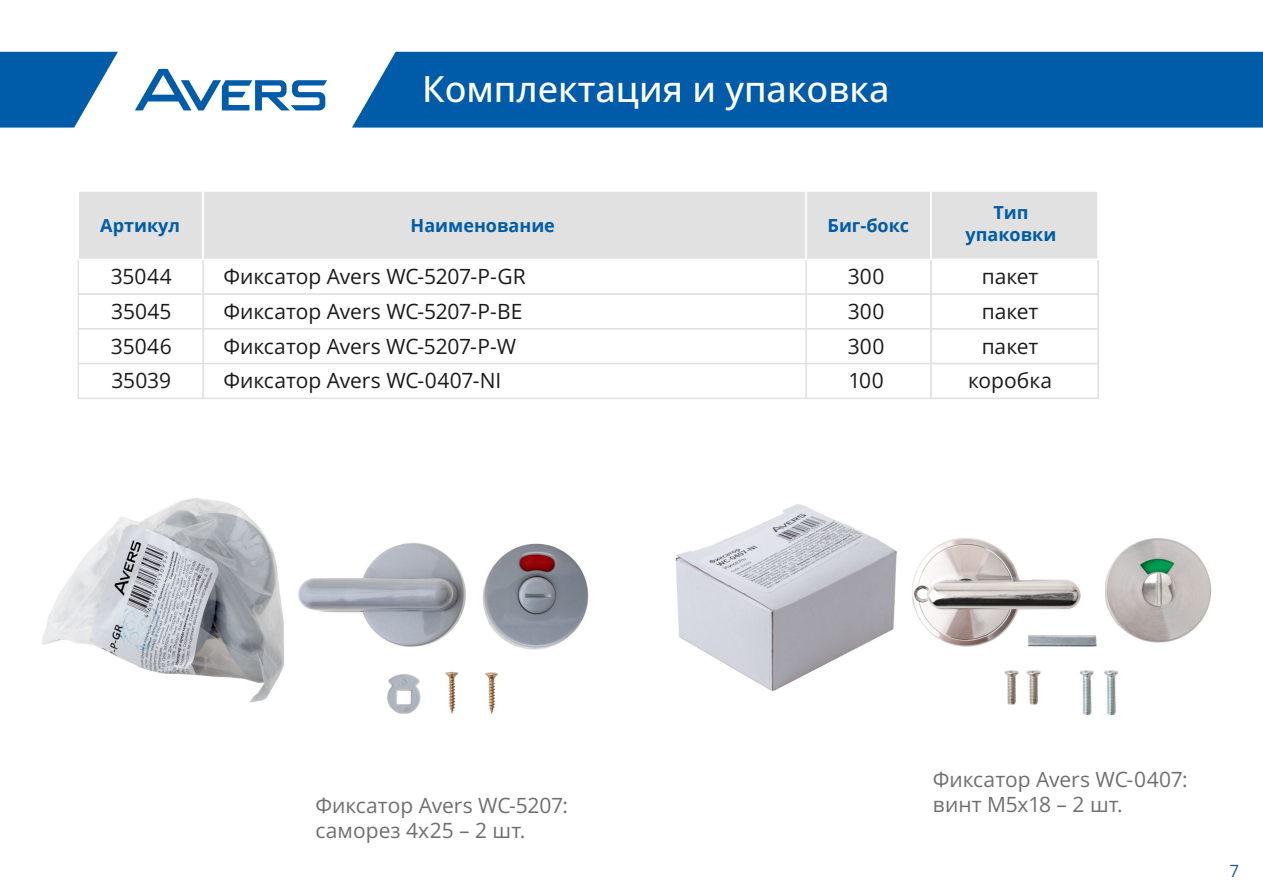
<style>
.page{position:relative;width:1263px;height:893px;background:#fff}
.page>*{position:absolute;margin:0;border:0;box-sizing:border-box;transform-origin:0 0}
.t1{font:500 36px "Open Sans";color:#fff}
.t2{font:21px "Open Sans";color:#1a1a1a}
.t3{font:21px/25.2px "Open Sans";color:#706f6f}
.t4{font:700 18px/21.6px "Open Sans";color:#005ca8;text-align:center}
.t5{font:16.95px "Open Sans";color:#1b5da4}
</style>
<div class="page">
<svg style="left:0;top:52px;width:118px;height:76px"></svg>
<svg style="left:135px;top:69px;width:192px;height:41px"></svg>
<div style="left:352px;top:52px;width:911px;height:76px;background:#005ca8"></div>
<div style="left:78px;top:259px;width:126px;height:36px;background:#fff;border:1px solid #e1e1e1"></div>
<div style="left:930px;top:259px;width:169px;height:36px;background:#fff;border:2px solid #e1e1e1"></div>
<div style="left:203px;top:259px;width:604px;height:36px;background:#fff;border:1px solid #e1e1e1"></div>
<div style="left:77px;top:190px;width:127px;height:70px;background:#e1e1e1;border:2px solid #fff"></div>
<div style="left:805px;top:190px;width:127px;height:70px;background:#e1e1e1;border:2px solid #fff"></div>
<div style="left:930px;top:190px;width:169px;height:70px;background:#e1e1e1;border:2px solid #fff"></div>
<div style="left:202px;top:190px;width:605px;height:70px;background:#e1e1e1;border:2px solid #fff"></div>
<div style="left:78px;top:293px;width:126px;height:37px;background:#fff;border:1px solid #e1e1e1"></div>
<div style="left:805px;top:293px;width:127px;height:37px;background:#fff;border:1px solid #e1e1e1"></div>
<div style="left:930px;top:293px;width:169px;height:37px;background:#fff;border:2px solid #e1e1e1"></div>
<div style="left:203px;top:293px;width:604px;height:37px;background:#fff;border:1px solid #e1e1e1"></div>
<div style="left:78px;top:328px;width:126px;height:36px;background:#fff;border:1px solid #e1e1e1"></div>
<div style="left:805px;top:328px;width:127px;height:36px;background:#fff;border:1px solid #e1e1e1"></div>
<div style="left:930px;top:328px;width:169px;height:36px;background:#fff;border:2px solid #e1e1e1"></div>
<div style="left:203px;top:328px;width:604px;height:36px;background:#fff;border:1px solid #e1e1e1"></div>
<div style="left:78px;top:363px;width:126px;height:36px;background:#fff;border:1px solid #e1e1e1"></div>
<div style="left:805px;top:363px;width:127px;height:36px;background:#fff;border:1px solid #e1e1e1"></div>
<div style="left:930px;top:363px;width:169px;height:36px;background:#fff;border:2px solid #e1e1e1"></div>
<div style="left:203px;top:363px;width:604px;height:36px;background:#fff;border:1px solid #e1e1e1"></div>
<img style="left:42px;top:498px;width:242px;height:205px">
<img style="left:298px;top:543px;width:291px;height:171px">
<img style="left:675px;top:504px;width:222px;height:187px">
<img style="left:912px;top:537px;width:300px;height:178px">
<h1 class="t1" style="left:422px;top:65px;width:469px">Комплектация и упаковка</h1>
<p class="t4" style="left:100px;top:214px;width:81px">Артикул</p>
<p class="t4" style="left:411px;top:214px;width:146px">Наименование</p>
<p class="t4" style="left:827px;top:214px;width:83px">Биг-бокс</p>
<p class="t4" style="left:965px;top:201px;width:92px">Тип упаковки</p>
<p class="t2" style="left:111px;top:262px;width:63px">35044</p>
<p class="t2" style="left:224px;top:262px;width:304px">Фиксатор Avers WC-5207-P-GR</p>
<p class="t2" style="left:848px;top:262px;width:38px">300</p>
<p class="t2" style="left:982px;top:262px;width:58px">пакет</p>
<p class="t2" style="left:111px;top:297px;width:62px">35045</p>
<p class="t2" style="left:224px;top:297px;width:300px">Фиксатор Avers WC-5207-P-BE</p>
<p class="t2" style="left:848px;top:297px;width:38px">300</p>
<p class="t2" style="left:982px;top:297px;width:58px">пакет</p>
<p class="t2" style="left:111px;top:332px;width:62px">35046</p>
<p class="t2" style="left:224px;top:332px;width:294px">Фиксатор Avers WC-5207-P-W</p>
<p class="t2" style="left:848px;top:332px;width:38px">300</p>
<p class="t2" style="left:982px;top:332px;width:58px">пакет</p>
<p class="t2" style="left:111px;top:366px;width:61px">35039</p>
<p class="t2" style="left:224px;top:366px;width:279px">Фиксатор Avers WC-0407-NI</p>
<p class="t2" style="left:848px;top:366px;width:37px">100</p>
<p class="t2" style="left:968px;top:366px;width:85px">коробка</p>
<p class="t3" style="left:315px;top:792px;width:254px">Фиксатор Avers WC-5207: саморез 4х25 – 2 шт.</p>
<p class="t3" style="left:933px;top:766px;width:256px">Фиксатор Avers WC-0407: винт М5х18 – 2 шт.</p>
<p class="t5" style="left:1229px;top:859px;width:11px">7</p>
</div>
